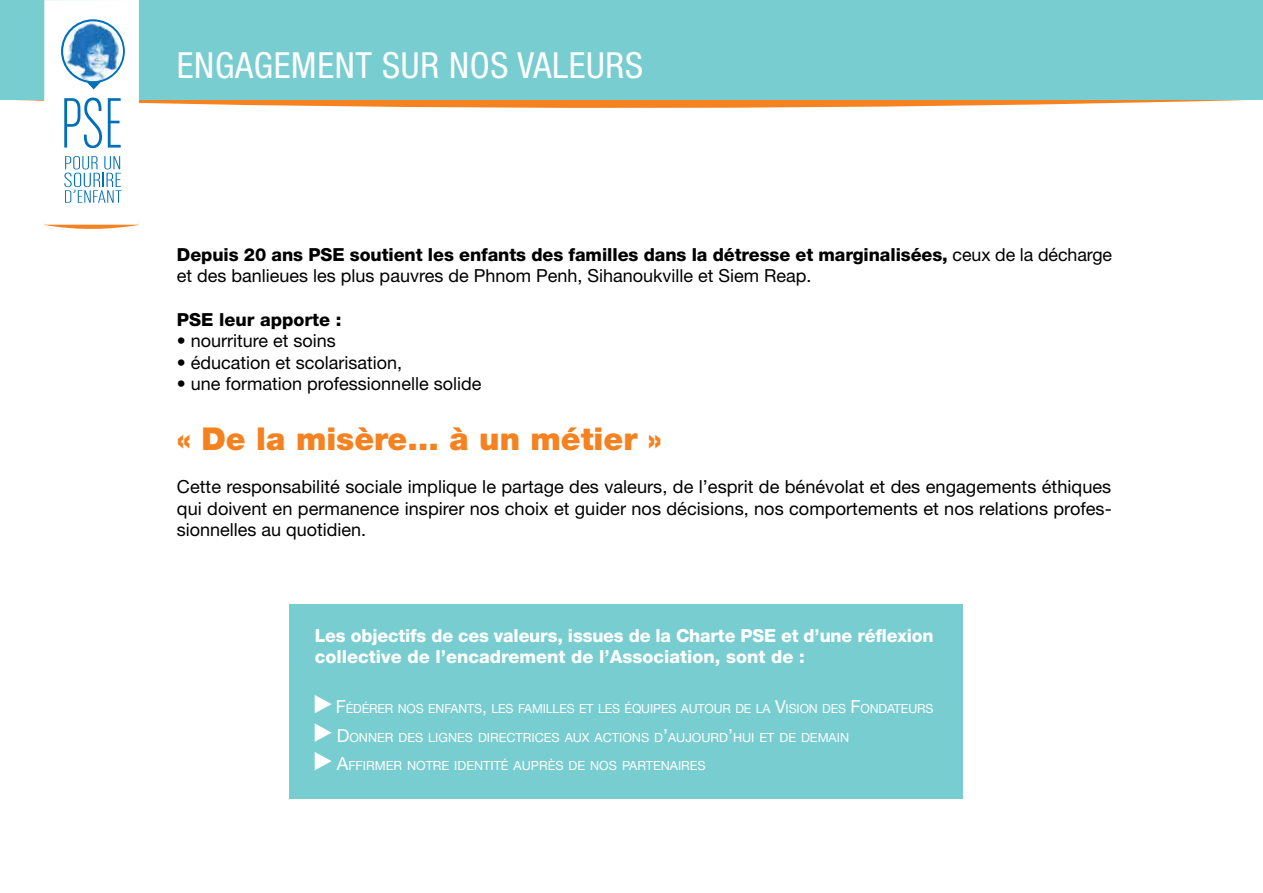
<style>
.page{position:relative;width:1263px;height:893px;background:#fff}
.page>*{position:absolute;margin:0;border:0;box-sizing:border-box;transform-origin:0 0}
.t1{font:condensed 36px "Helvetica Neue";letter-spacing:.02em;color:#fff}
.t2{font:900 31.5px "Helvetica Neue";color:#f58220}
.t3{font:18px/21.6px "Helvetica Neue";color:#000}
.t4{font:800 18px/21.6px "Helvetica Neue";letter-spacing:-.005em;color:#fff}
.t5{font:800 18px "Helvetica Neue";color:#000}
.t6{font:12.6px "Helvetica Neue";color:#fff}
.s1{font-weight:800}
.s2{font-size:18px}
</style>
<div class="page">
<div style="left:0;top:0;width:1263px;height:99px;background:#78cdd1"></div>
<svg style="left:45px;top:225px;width:93px;height:4px"></svg>
<div style="left:44px;top:0;width:95px;height:225px;background:#fff"></div>
<svg style="left:64px;top:156px;width:58px;height:47px"></svg>
<svg style="left:0;top:19px;width:1263px;height:129px"></svg>
<img style="left:63px;top:21px;width:60px;height:60px;border-radius:30px">
<div style="left:289px;top:605px;width:674px;height:194px;background:#78cdd1"></div>
<svg style="left:315px;top:695px;width:17px;height:18px"></svg>
<svg style="left:315px;top:723px;width:17px;height:19px"></svg>
<svg style="left:315px;top:752px;width:17px;height:18px"></svg>
<h1 class="t1" style="left:177px;top:44px;width:468px">ENGAGEMENT SUR NOS VALEURS</h1>
<p class="t3" style="left:177px;top:243px;width:937px"><span class="s1">Depuis 20 ans PSE soutient les enfants des familles dans la détresse et marginalisées,</span> ceux de la décharge et des banlieues les plus pauvres de Phnom Penh, Sihanoukville et Siem Reap.</p>
<p class="t5" style="left:177px;top:309px;width:166px">PSE leur apporte :</p>
<p class="t3" style="left:177px;top:330px;width:161px">• nourriture et soins</p>
<p class="t3" style="left:177px;top:351px;width:227px">• éducation et scolarisation,</p>
<p class="t3" style="left:177px;top:373px;width:306px">• une formation professionnelle solide</p>
<h2 class="t2" style="left:177px;top:420px;width:486px">« De la misère… à un métier »</h2>
<p class="t3" style="left:177px;top:476px;width:936px;text-align:justify">Cette responsabilité sociale implique le partage des valeurs, de l’esprit de bénévolat et des engagements éthiques qui doivent en permanence inspirer nos choix et guider nos décisions, nos comportements et nos relations profes&shy;sionnelles au quotidien.</p>
<p class="t4" style="left:315px;top:624px;width:620px">Les objectifs de ces valeurs, issues de la Charte PSE et d’une réflexion collective de l’encadrement de l’Association, sont de :</p>
<p class="t6" style="left:336px;top:701px;width:599px"><span class="s2">F</span>ÉDÉRER NOS ENFANTS<span class="s2">,</span> LES FAMILLES ET LES ÉQUIPES AUTOUR DE LA <span class="s2">V</span>ISION DES <span class="s2">F</span>ONDATEURS</p>
<p class="t6" style="left:337px;top:730px;width:514px"><span class="s2">D</span>ONNER DES LIGNES DIRECTRICES AUX ACTIONS D<span class="s2">’</span>AUJOURD<span class="s2">’</span>HUI ET DE DEMAIN</p>
<p class="t6" style="left:337px;top:758px;width:371px"><span class="s2">A</span>FFIRMER NOTRE IDENTITÉ AUPRÈS DE NOS PARTENAIRES</p>
</div>
